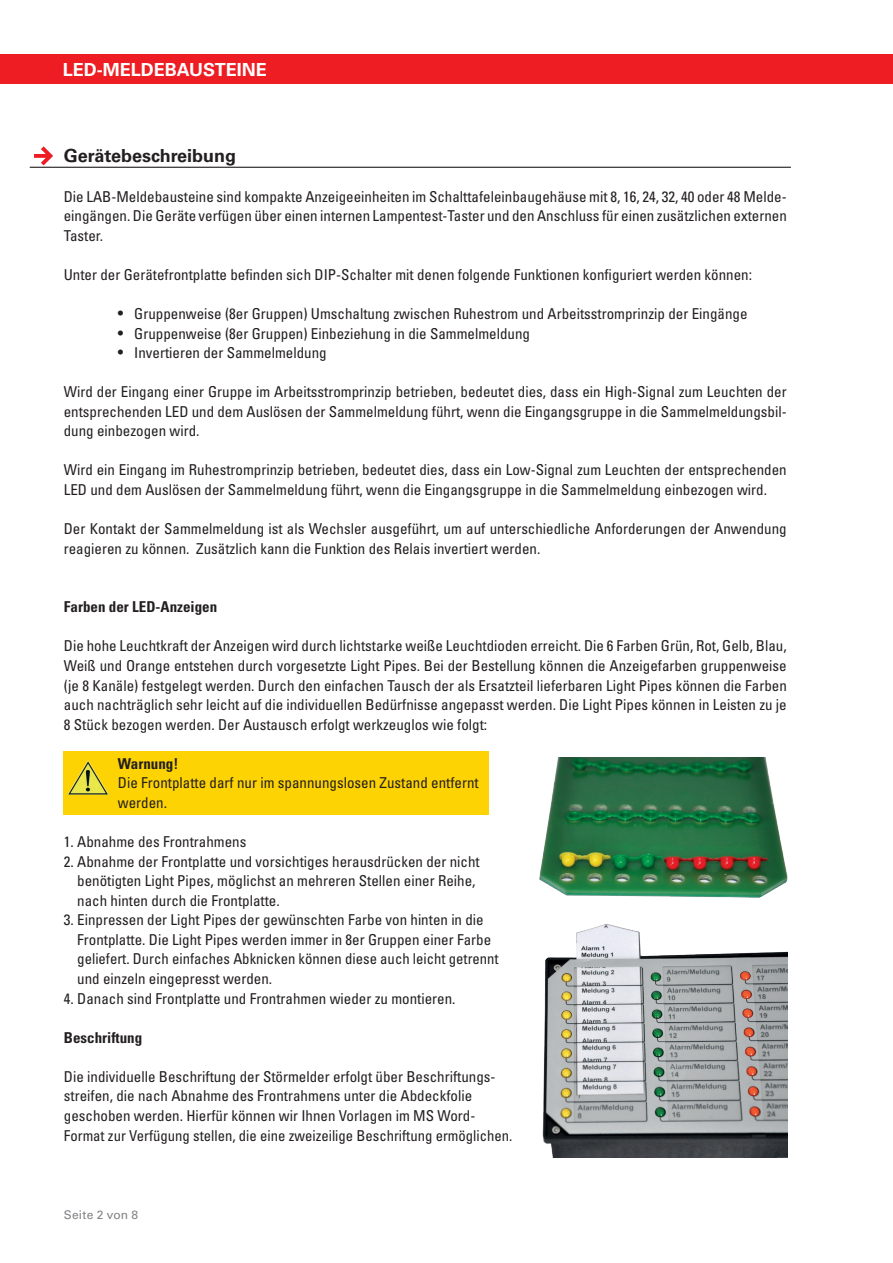
<style>
.page{position:relative;width:893px;height:1263px;background:#fff}
.page>*{position:absolute;margin:0;border:0;box-sizing:border-box;transform-origin:0 0}
.t1{font:700 18px "Univers LT Std";color:#fff}
.flies_headlines{font:700 18px "Univers LT Std";color:#231f20}
.t2{font:condensed 15px/19.5px "Univers LT Std";color:#231f20;text-align:justify}
.t3{font:700 condensed 15px "Univers LT Std";color:#231f20}
.t4{font:12px "Univers LT Std";letter-spacing:.015em;color:#808285}
.s1{font-size:16.5px}
</style>
<div class="page">
<div style="left:0;top:54px;width:893px;height:30px;background:#ee1d23"></div>
<div style="left:64px;top:751px;width:425px;height:64px;background:#fed304"></div>
<hr style="left:30px;top:167px;width:761px;height:1px;background:#231f20">
<svg style="left:34px;top:146px;width:19px;height:19px"></svg>
<img style="left:539px;top:757px;width:249px;height:141px">
<img style="left:542px;top:923px;width:246px;height:235px">
<img style="left:68px;top:760px;width:40px;height:35px">
<p class="t1" style="left:63px;top:59px;width:205px">LED-MELDEBAUSTEINE</p>
<p class="flies_headlines" style="left:64px;top:146px;width:174px">Gerätebeschreibung</p>
<p class="t2" style="left:64px;top:186px;width:725px">Die LAB-Meldebausteine sind kompakte Anzeigeeinheiten im Schalttafeleinbaugehäuse mit 8, 16, 24, 32, 40 oder 48 Melde&shy;eingängen. Die Geräte verfügen über einen internen Lampentest-Taster und den Anschluss für einen zusätzlichen externen Taster.</p>
<p class="t2" style="left:64px;top:264px;width:690px">Unter der Gerätefrontplatte befinden sich DIP-Schalter mit denen folgende Funktionen konfiguriert werden können:</p>
<p class="t2" style="left:118px;top:304px;width:631px"><span class="s1">•</span> Gruppenweise (8er Gruppen) Umschaltung zwischen Ruhestrom und Arbeitsstromprinzip der Eingänge</p>
<p class="t2" style="left:118px;top:323px;width:414px"><span class="s1">•</span> Gruppenweise (8er Gruppen) Einbeziehung in die Sammelmeldung</p>
<p class="t2" style="left:118px;top:343px;width:210px"><span class="s1">•</span> Invertieren der Sammelmeldung</p>
<p class="t2" style="left:64px;top:382px;width:724px">Wird der Eingang einer Gruppe im Arbeitsstromprinzip betrieben, bedeutet dies, dass ein High-Signal zum Leuchten der entsprechenden LED und dem Auslösen der Sammelmeldung führt, wenn die Eingangsgruppe in die Sammelmeldungsbil&shy;dung einbezogen wird.</p>
<p class="t2" style="left:64px;top:460px;width:724px">Wird ein Eingang im Ruhestromprinzip betrieben, bedeutet dies, dass ein Low-Signal zum Leuchten der entsprechenden<br>LED und dem Auslösen der Sammelmeldung führt, wenn die Eingangsgruppe in die Sammelmeldung einbezogen wird.</p>
<p class="t2" style="left:64px;top:519px;width:724px">Der Kontakt der Sammelmeldung ist als Wechsler ausgeführt, um auf unterschiedliche Anforderungen der Anwendung reagieren zu können. Zusätzlich kann die Funktion des Relais invertiert werden.</p>
<p class="t3" style="left:64px;top:598px;width:155px">Farben der LED-Anzeigen</p>
<p class="t2" style="left:64px;top:636px;width:724px">Die hohe Leuchtkraft der Anzeigen wird durch lichtstarke weiße Leuchtdioden erreicht. Die 6 Farben Grün, Rot, Gelb, Blau, Weiß und Orange entstehen durch vorgesetzte Light Pipes. Bei der Bestellung können die Anzeigefarben gruppenweise (je 8 Kanäle) festgelegt werden. Durch den einfachen Tausch der als Ersatzteil lieferbaren Light Pipes können die Farben auch nachträglich sehr leicht auf die individuellen Bedürfnisse angepasst werden. Die Light Pipes können in Leisten zu je 8 Stück bezogen werden. Der Austausch erfolgt werkzeuglos wie folgt:</p>
<p class="t3" style="left:118px;top:754px;width:62px">Warnung!</p>
<p class="t2" style="left:118px;top:773px;width:362px">Die Frontplatte darf nur im spannungslosen Zustand entfernt</p>
<p class="t2" style="left:118px;top:793px;width:51px">werden.</p>
<p class="t2" style="left:64px;top:832px;width:184px">1. Abnahme des Frontrahmens</p>
<p class="t2" style="left:64px;top:851px;width:417px">2. Abnahme der Frontplatte und vorsichtiges herausdrücken der nicht</p>
<p class="t2" style="left:77px;top:871px;width:400px">benötigten Light Pipes, möglichst an mehreren Stellen einer Reihe,</p>
<p class="t2" style="left:77px;top:890px;width:204px">nach hinten durch die Frontplatte.</p>
<p class="t2" style="left:64px;top:910px;width:421px">3. Einpressen der Light Pipes der gewünschten Farbe von hinten in die</p>
<p class="t2" style="left:77px;top:929px;width:416px">Frontplatte. Die Light Pipes werden immer in 8er Gruppen einer Farbe</p>
<p class="t2" style="left:77px;top:949px;width:423px">geliefert. Durch einfaches Abknicken können diese auch leicht getrennt</p>
<p class="t2" style="left:77px;top:969px;width:196px">und einzeln eingepresst werden.</p>
<p class="t2" style="left:64px;top:988px;width:393px">4. Danach sind Frontplatte und Frontrahmen wieder zu montieren.</p>
<p class="t3" style="left:64px;top:1028px;width:80px">Beschriftung</p>
<p class="t2" style="left:64px;top:1066px;width:433px">Die individuelle Beschriftung der Störmelder erfolgt über Beschriftungs-</p>
<p class="t2" style="left:64px;top:1086px;width:410px">streifen, die nach Abnahme des Frontrahmens unter die Abdeckfolie</p>
<p class="t2" style="left:64px;top:1106px;width:413px">geschoben werden. Hierfür können wir Ihnen Vorlagen im MS Word-</p>
<p class="t2" style="left:64px;top:1125px;width:450px">Format zur Verfügung stellen, die eine zweizeilige Beschriftung ermöglichen.</p>
<p class="t4" style="left:64px;top:1207px;width:76px">Seite 2 von 8</p>
</div>
